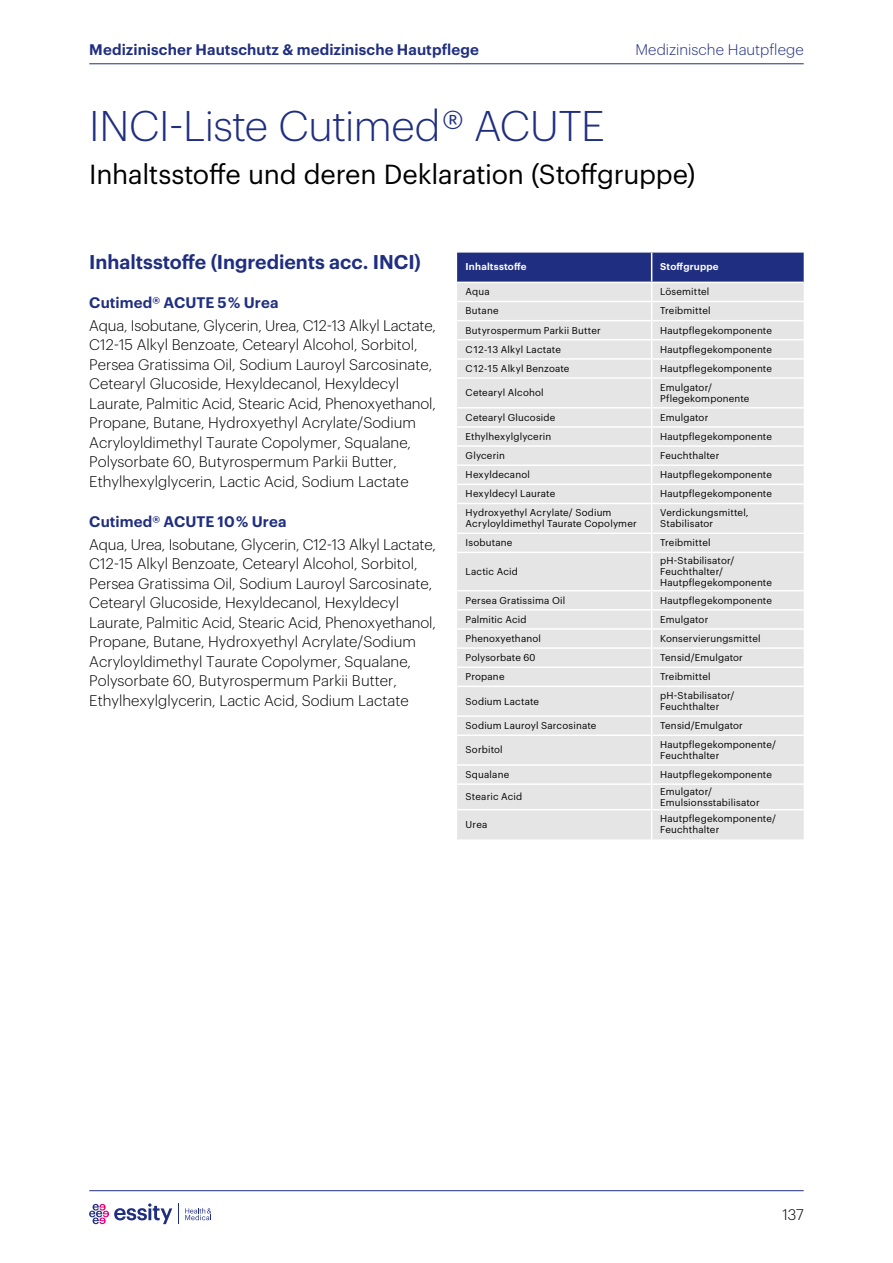
<style>
.page{position:relative;width:893px;height:1263px;background:#fff}
.page>*{position:absolute;margin:0;border:0;box-sizing:border-box;transform-origin:0 0}
.t1{font:300 42px "Graphik";letter-spacing:-.015em;color:#202e81}
.Product___Subheadline{font:27px "Graphik";letter-spacing:-.01em;color:#000}
.Product___Subline_1{font:600 19.5px "Graphik";color:#202e81}
.Product___Copy{font:300 15px/19.5px "Graphik";color:#000}
.Header___LeftPage{font:600 15px "Graphik";letter-spacing:.005em;color:#202e81}
.Product_-_Subline_2{font:600 15px "Graphik";letter-spacing:.005em;color:#202e81}
.Header___LeftPage-2{font:300 15px "Graphik";color:#202e81}
.Table___Copy_Left{font:9.75px/11.2px "Graphik";letter-spacing:.015em;color:#000}
.Table___Head_Left{font:600 9.75px "Graphik";letter-spacing:.02em;color:#fff}
</style>
<div class="page">
<hr style="left:89px;top:63px;width:715px;height:1px;background:#202e81">
<hr style="left:89px;top:1190px;width:715px;height:1px;background:#202e81">
<svg style="left:89px;top:1203px;width:83px;height:21px"></svg>
<svg style="left:185px;top:1207px;width:26px;height:14px"></svg>
<div style="left:457px;top:553px;width:347px;height:286px;background:#e4e5e4"></div>
<svg style="left:457px;top:253px;width:347px;height:299px;background:#d1d4db"></svg>
<hr style="left:651px;top:553px;width:1px;height:37px;background:#fff">
<hr style="left:652px;top:590px;width:152px;height:1px;background:#fff">
<hr style="left:652px;top:609px;width:152px;height:1px;background:#fff">
<hr style="left:652px;top:628px;width:152px;height:2px;background:#fff">
<hr style="left:652px;top:647px;width:152px;height:2px;background:#fff">
<hr style="left:652px;top:666px;width:152px;height:2px;background:#fff">
<hr style="left:652px;top:686px;width:152px;height:1px;background:#fff">
<hr style="left:652px;top:715px;width:152px;height:2px;background:#fff">
<hr style="left:652px;top:734px;width:152px;height:2px;background:#fff">
<hr style="left:652px;top:764px;width:152px;height:2px;background:#fff">
<svg style="left:651px;top:591px;width:1px;height:248px"></svg>
<hr style="left:457px;top:809px;width:195px;height:1px;background:#fff">
<hr style="left:652px;top:809px;width:152px;height:1px;background:#fff">
<hr style="left:457px;top:783px;width:195px;height:2px;background:#fff">
<hr style="left:652px;top:783px;width:152px;height:2px;background:#fff">
<hr style="left:457px;top:301px;width:195px;height:1px;background:#fff">
<hr style="left:457px;top:320px;width:195px;height:1px;background:#fff">
<hr style="left:457px;top:339px;width:195px;height:1px;background:#fff">
<hr style="left:457px;top:358px;width:195px;height:2px;background:#fff">
<hr style="left:457px;top:377px;width:195px;height:2px;background:#fff">
<hr style="left:457px;top:407px;width:195px;height:2px;background:#fff">
<hr style="left:457px;top:426px;width:195px;height:2px;background:#fff">
<hr style="left:457px;top:445px;width:195px;height:2px;background:#fff">
<hr style="left:457px;top:464px;width:195px;height:2px;background:#fff">
<hr style="left:457px;top:484px;width:195px;height:1px;background:#fff">
<hr style="left:457px;top:503px;width:195px;height:1px;background:#fff">
<hr style="left:457px;top:532px;width:195px;height:2px;background:#fff">
<hr style="left:457px;top:590px;width:195px;height:1px;background:#fff">
<hr style="left:457px;top:609px;width:195px;height:1px;background:#fff">
<hr style="left:457px;top:628px;width:195px;height:2px;background:#fff">
<hr style="left:457px;top:647px;width:195px;height:2px;background:#fff">
<hr style="left:457px;top:666px;width:195px;height:2px;background:#fff">
<hr style="left:457px;top:686px;width:195px;height:1px;background:#fff">
<hr style="left:457px;top:715px;width:195px;height:2px;background:#fff">
<hr style="left:457px;top:734px;width:195px;height:2px;background:#fff">
<hr style="left:457px;top:764px;width:195px;height:2px;background:#fff">
<p class="Header___LeftPage" style="left:89px;top:38px;width:391px">Medizinischer Hautschutz &amp; medizinische Hautpflege</p>
<p class="Header___LeftPage-2" style="left:635px;top:38px;width:170px">Medizinische Hautpflege</p>
<h1 class="t1" style="left:89px;top:95px;width:517px">INCI-Liste Cutimed® ACUTE</h1>
<p class="Product___Subheadline" style="left:89px;top:154px;width:608px">Inhaltsstoffe und deren Deklaration (Stoffgruppe)</p>
<p class="Product___Subline_1" style="left:89px;top:247px;width:333px">Inhaltsstoffe (Ingredients acc. INCI)</p>
<p class="Product_-_Subline_2" style="left:89px;top:291px;width:191px">Cutimed® ACUTE 5 % Urea</p>
<p class="Product___Copy" style="left:89px;top:314px;width:348px">Aqua, Isobutane, Glycerin, Urea, C12-13 Alkyl Lactate, C12-15 Alkyl Benzoate, Cetearyl Alcohol, Sorbitol, Persea Gratissima Oil, Sodium Lauroyl Sarcosinate, Cetearyl Glucoside, Hexyldecanol, Hexyldecyl Laurate, Palmitic Acid, Stearic Acid, Phenoxyethanol, Propane, Butane, Hydroxyethyl Acrylate/Sodium Acryloyldimethyl Taurate Copolymer, Squalane, Polysorbate 60, Butyrospermum Parkii Butter, Ethylhexylglycerin, Lactic Acid, Sodium Lactate</p>
<p class="Product_-_Subline_2" style="left:89px;top:510px;width:199px">Cutimed® ACUTE 10 % Urea</p>
<p class="Product___Copy" style="left:89px;top:533px;width:348px">Aqua, Urea, Isobutane, Glycerin, C12-13 Alkyl Lactate, C12-15 Alkyl Benzoate, Cetearyl Alcohol, Sorbitol, Persea Gratissima Oil, Sodium Lauroyl Sarcosinate, Cetearyl Glucoside, Hexyldecanol, Hexyldecyl Laurate, Palmitic Acid, Stearic Acid, Phenoxyethanol, Propane, Butane, Hydroxyethyl Acrylate/Sodium Acryloyldimethyl Taurate Copolymer, Squalane, Polysorbate 60, Butyrospermum Parkii Butter, Ethylhexylglycerin, Lactic Acid, Sodium Lactate</p>
<p class="Table___Head_Left" style="left:466px;top:259px;width:63px">Inhaltsstoffe</p>
<p class="Table___Head_Left" style="left:660px;top:259px;width:60px">Stoffgruppe</p>
<p class="Table___Copy_Left" style="left:466px;top:285px;width:26px">Aqua</p>
<p class="Table___Copy_Left" style="left:660px;top:285px;width:51px">Lösemittel</p>
<p class="Table___Copy_Left" style="left:466px;top:304px;width:34px">Butane</p>
<p class="Table___Copy_Left" style="left:660px;top:304px;width:52px">Treibmittel</p>
<p class="Table___Copy_Left" style="left:466px;top:323px;width:137px">Butyrospermum Parkii Butter</p>
<p class="Table___Copy_Left" style="left:660px;top:323px;width:113px">Hautpflegekomponente</p>
<p class="Table___Copy_Left" style="left:466px;top:343px;width:97px">C12-13 Alkyl Lactate</p>
<p class="Table___Copy_Left" style="left:660px;top:343px;width:113px">Hautpflegekomponente</p>
<p class="Table___Copy_Left" style="left:466px;top:362px;width:105px">C12-15 Alkyl Benzoate</p>
<p class="Table___Copy_Left" style="left:660px;top:362px;width:113px">Hautpflegekomponente</p>
<p class="Table___Copy_Left" style="left:466px;top:386px;width:80px">Cetearyl Alcohol</p>
<p class="Table___Copy_Left" style="left:660px;top:381px;width:91px">Emulgator/<br>Pflegekomponente</p>
<p class="Table___Copy_Left" style="left:466px;top:411px;width:91px">Cetearyl Glucoside</p>
<p class="Table___Copy_Left" style="left:660px;top:411px;width:50px">Emulgator</p>
<p class="Table___Copy_Left" style="left:466px;top:430px;width:87px">Ethylhexylglycerin</p>
<p class="Table___Copy_Left" style="left:660px;top:430px;width:113px">Hautpflegekomponente</p>
<p class="Table___Copy_Left" style="left:466px;top:449px;width:41px">Glycerin</p>
<p class="Table___Copy_Left" style="left:660px;top:449px;width:61px">Feuchthalter</p>
<p class="Table___Copy_Left" style="left:466px;top:468px;width:66px">Hexyldecanol</p>
<p class="Table___Copy_Left" style="left:660px;top:468px;width:113px">Hautpflegekomponente</p>
<p class="Table___Copy_Left" style="left:466px;top:487px;width:91px">Hexyldecyl Laurate</p>
<p class="Table___Copy_Left" style="left:660px;top:487px;width:113px">Hautpflegekomponente</p>
<p class="Table___Copy_Left" style="left:466px;top:506px;width:173px">Hydroxyethyl Acrylate/ Sodium<br>Acryloyldimethyl Taurate Copolymer</p>
<p class="Table___Copy_Left" style="left:660px;top:506px;width:90px">Verdickungsmittel,<br>Stabilisator</p>
<p class="Table___Copy_Left" style="left:466px;top:536px;width:48px">Isobutane</p>
<p class="Table___Copy_Left" style="left:660px;top:536px;width:52px">Treibmittel</p>
<p class="Table___Copy_Left" style="left:466px;top:565px;width:54px">Lactic Acid</p>
<p class="Table___Copy_Left" style="left:660px;top:554px;width:113px">pH-Stabilisator/<br>Feuchthalter/<br>Hautpflegekomponente</p>
<p class="Table___Copy_Left" style="left:466px;top:593px;width:101px">Persea Gratissima Oil</p>
<p class="Table___Copy_Left" style="left:660px;top:593px;width:113px">Hautpflegekomponente</p>
<p class="Table___Copy_Left" style="left:466px;top:613px;width:62px">Palmitic Acid</p>
<p class="Table___Copy_Left" style="left:660px;top:613px;width:50px">Emulgator</p>
<p class="Table___Copy_Left" style="left:466px;top:632px;width:77px">Phenoxyethanol</p>
<p class="Table___Copy_Left" style="left:660px;top:632px;width:102px">Konservierungsmittel</p>
<p class="Table___Copy_Left" style="left:466px;top:651px;width:71px">Polysorbate 60</p>
<p class="Table___Copy_Left" style="left:660px;top:651px;width:84px">Tensid/Emulgator</p>
<p class="Table___Copy_Left" style="left:466px;top:670px;width:40px">Propane</p>
<p class="Table___Copy_Left" style="left:660px;top:670px;width:52px">Treibmittel</p>
<p class="Table___Copy_Left" style="left:466px;top:694px;width:75px">Sodium Lactate</p>
<p class="Table___Copy_Left" style="left:660px;top:689px;width:76px">pH-Stabilisator/<br>Feuchthalter</p>
<p class="Table___Copy_Left" style="left:466px;top:719px;width:132px">Sodium Lauroyl Sarcosinate</p>
<p class="Table___Copy_Left" style="left:660px;top:719px;width:84px">Tensid/Emulgator</p>
<p class="Table___Copy_Left" style="left:466px;top:743px;width:39px">Sorbitol</p>
<p class="Table___Copy_Left" style="left:660px;top:738px;width:117px">Hautpflegekomponente/<br>Feuchthalter</p>
<p class="Table___Copy_Left" style="left:466px;top:768px;width:45px">Squalane</p>
<p class="Table___Copy_Left" style="left:660px;top:768px;width:113px">Hautpflegekomponente</p>
<p class="Table___Copy_Left" style="left:466px;top:790px;width:58px">Stearic Acid</p>
<p class="Table___Copy_Left" style="left:660px;top:785px;width:101px">Emulgator/<br>Emulsionsstabilisator</p>
<p class="Table___Copy_Left" style="left:466px;top:818px;width:23px">Urea</p>
<p class="Table___Copy_Left" style="left:660px;top:812px;width:117px">Hautpflegekomponente/<br>Feuchthalter</p>
<h3 class="Product___Copy" style="left:782px;top:1204px;width:23px">137</h3>
</div>
